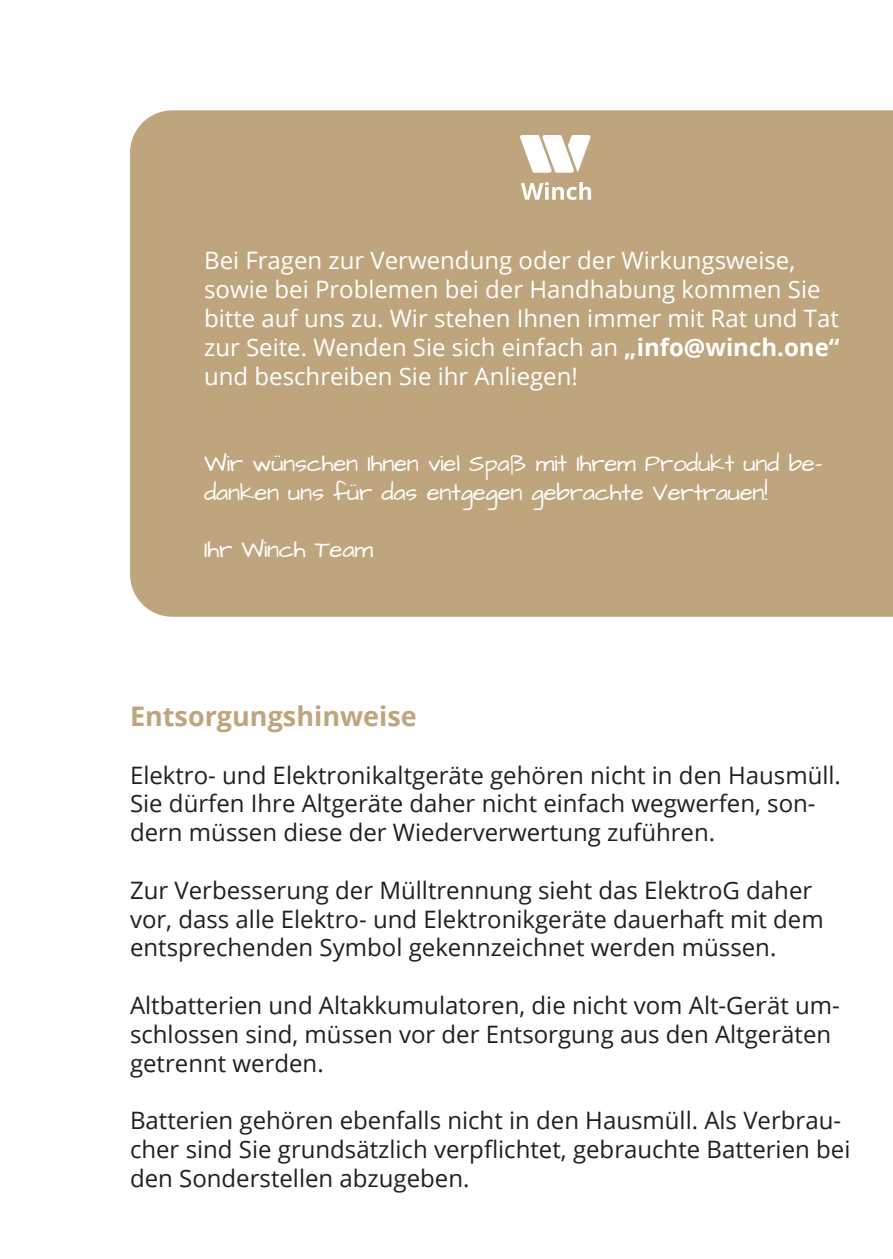
<style>
.page{position:relative;width:893px;height:1259px;background:#fff}
.page>*{position:absolute;margin:0;border:0;box-sizing:border-box;transform-origin:0 0}
.t1{font:700 27px "Open Sans";color:#bea57d}
.t2{font:24px/28.8px "Open Sans";color:#231f20}
.t3{font:24px/28.8px "Open Sans";color:#fff}
.t4{font:24px/28.8px "Architects Daughter";letter-spacing:-.01em;color:#fff}
.s1{font-weight:700}
</style>
<div class="page">
<div style="left:130px;top:110px;width:763px;height:507px;background:#bea57d"></div>
<svg style="left:520px;top:136px;width:71px;height:37px"></svg>
<svg style="left:521px;top:182px;width:70px;height:17px"></svg>
<p class="t3" style="left:204px;top:246px;width:637px">Bei Fragen zur Verwendung oder der Wirkungsweise, sowie bei Problemen bei der Handhabung kommen Sie bitte auf uns zu. Wir stehen Ihnen immer mit Rat und Tat zur Seite. Wenden Sie sich einfach an <span class="s1">„info@winch.one“ </span>und beschreiben Sie ihr Anliegen!</p>
<p class="t4" style="left:204px;top:450px;width:620px">Wir wünschen Ihnen viel Spaß mit Ihrem Produkt und be&shy;danken uns für das entgegen gebrachte Vertrauen!</p>
<p class="t4" style="left:204px;top:536px;width:170px">Ihr Winch Team</p>
<p class="t1" style="left:130px;top:697px;width:288px">Entsorgungshinweise</p>
<p class="t2" style="left:130px;top:760px;width:712px">Elektro- und Elektronikaltgeräte gehören nicht in den Hausmüll.<br>Sie dürfen Ihre Altgeräte daher nicht einfach wegwerfen, son&shy;dern müssen diese der Wiederverwertung zuführen.</p>
<p class="t2" style="left:130px;top:875px;width:695px">Zur Verbesserung der Mülltrennung sieht das ElektroG daher vor, dass alle Elektro- und Elektronikgeräte dauerhaft mit dem entsprechenden Symbol gekennzeichnet werden müssen.</p>
<p class="t2" style="left:130px;top:990px;width:711px">Altbatterien und Altakkumulatoren, die nicht vom Alt-Gerät um&shy;schlossen sind, müssen vor der Entsorgung aus den Altgeräten getrennt werden.</p>
<p class="t2" style="left:130px;top:1105px;width:722px">Batterien gehören ebenfalls nicht in den Hausmüll. Als Verbrau&shy;cher sind Sie grundsätzlich verpflichtet, gebrauchte Batterien bei den Sonderstellen abzugeben.</p>
</div>
